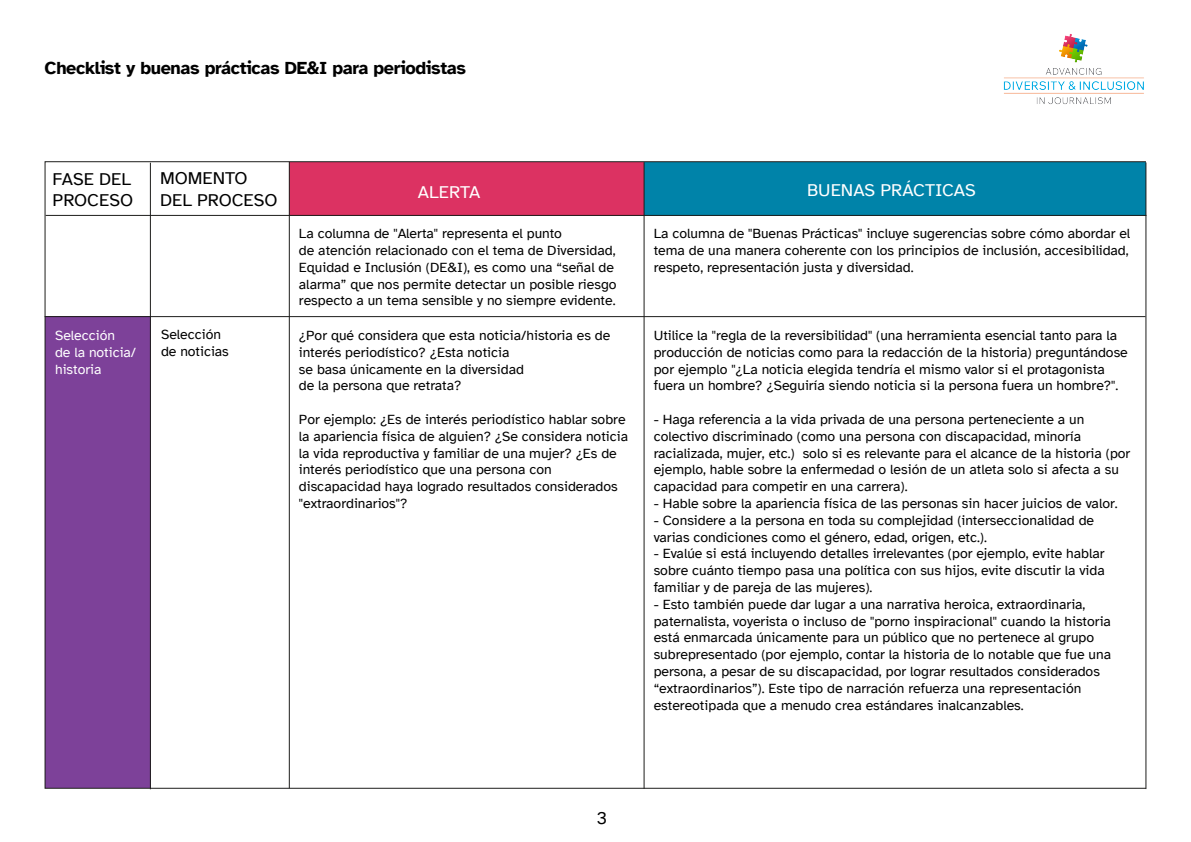
<style>
.page{position:relative;width:1191px;height:842px;background:#fff}
.page>*{position:absolute;margin:0;border:0;box-sizing:border-box;transform-origin:0 0}
.t1{font:700 18px "Atkinson Hyperlegible";letter-spacing:-.02em;color:#000}
.t2{font:18px/21.6px "Atkinson Hyperlegible";color:#000}
.t3{font:18px "Atkinson Hyperlegible";color:#fff}
.t4{font:14px/16.8px "Atkinson Hyperlegible";color:#000}
.t5{font:14px/16.8px "Atkinson Hyperlegible";color:#fff}
</style>
<div class="page">
<div style="left:45px;top:317px;width:105px;height:471px;background:#7d4199"></div>
<div style="left:289px;top:162px;width:355px;height:53px;background:#dc3262"></div>
<div style="left:644px;top:162px;width:501px;height:53px;background:#0083a9"></div>
<hr style="left:45px;top:316px;width:1100px;height:1px;background:#1d1d1b">
<hr style="left:46px;top:215px;width:1100px;height:1px;background:#1d1d1b">
<hr style="left:1145px;top:162px;width:1px;height:627px;background:#1d1d1b">
<hr style="left:643px;top:162px;width:1px;height:627px;background:#1d1d1b">
<hr style="left:289px;top:162px;width:1px;height:626px;background:#1d1d1b">
<hr style="left:150px;top:163px;width:1px;height:626px;background:#1d1d1b">
<img style="left:1003px;top:34px;width:141px;height:71px">
<p class="t1" style="left:45px;top:58px;width:423px">Checklist y buenas prácticas DE&amp;I para periodistas</p>
<p class="t2" style="left:53px;top:168px;width:82px">FASE DEL<br>PROCESO</p>
<p class="t2" style="left:160px;top:168px;width:119px">MOMENTO<br>DEL PROCESO</p>
<p class="t5" style="left:55px;top:327px;width:83px">Selección<br>de la noticia/ historia</p>
<p class="t4" style="left:161px;top:326px;width:69px">Selección de noticias</p>
<p class="t3" style="left:418px;top:182px;width:64px">ALERTA</p>
<p class="t3" style="left:807px;top:180px;width:170px">BUENAS PRÁCTICAS</p>
<p class="t4" style="left:299px;top:225px;width:319px">La columna de "Alerta" representa el punto<br>de atención relacionado con el tema de Diversidad, Equidad e Inclusión (DE&amp;I), es como una “señal de alarma” que nos permite detectar un posible riesgo respecto a un tema sensible y no siempre evidente.</p>
<p class="t4" style="left:653px;top:225px;width:478px;text-align:justify">La columna de "Buenas Prácticas" incluye sugerencias sobre cómo abordar el tema de una manera coherente con los principios de inclusión, accesibilidad, respeto, representación justa y diversidad.</p>
<p class="t4" style="left:299px;top:327px;width:313px">¿Por qué considera que esta noticia/historia es de interés periodístico? ¿Esta noticia<br>se basa únicamente en la diversidad<br>de la persona que retrata?</p>
<p class="t4" style="left:299px;top:411px;width:330px">Por ejemplo: ¿Es de interés periodístico hablar sobre la apariencia física de alguien? ¿Se considera noticia la vida reproductiva y familiar de una mujer? ¿Es de interés periodístico que una persona con discapacidad haya logrado resultados considerados "extraordinarios"?</p>
<p class="t4" style="left:653px;top:327px;width:475px">Utilice la "regla de la reversibilidad" (una herramienta esencial tanto para la producción de noticias como para la redacción de la historia) preguntándose por ejemplo "¿La noticia elegida tendría el mismo valor si el protagonista fuera un hombre? ¿Seguiría siendo noticia si la persona fuera un hombre?".</p>
<p class="t4" style="left:653px;top:411px;width:478px">- Haga referencia a la vida privada de una persona perteneciente a un colectivo discriminado (como una persona con discapacidad, minoría racializada, mujer, etc.) solo si es relevante para el alcance de la historia (por ejemplo, hable sobre la enfermedad o lesión de un atleta solo si afecta a su capacidad para competir en una carrera).</p>
<p class="t4" style="left:653px;top:495px;width:465px">- Hable sobre la apariencia física de las personas sin hacer juicios de valor.</p>
<p class="t4" style="left:653px;top:512px;width:442px">- Considere a la persona en toda su complejidad (interseccionalidad de varias condiciones como el género, edad, origen, etc.).</p>
<p class="t4" style="left:653px;top:545px;width:452px;text-align:justify">- Evalúe si está incluyendo detalles irrelevantes (por ejemplo, evite hablar sobre cuánto tiempo pasa una política con sus hijos, evite discutir la vida familiar y de pareja de las mujeres).</p>
<p class="t4" style="left:653px;top:596px;width:459px">- Esto también puede dar lugar a una narrativa heroica, extraordinaria, paternalista, voyerista o incluso de "porno inspiracional" cuando la historia está enmarcada únicamente para un público que no pertenece al grupo subrepresentado (por ejemplo, contar la historia de lo notable que fue una persona, a pesar de su discapacidad, por lograr resultados considerados “extraordinarios”). Este tipo de narración refuerza una representación estereotipada que a menudo crea estándares inalcanzables.</p>
<p class="t2" style="left:597px;top:807px;width:12px">3</p>
</div>
